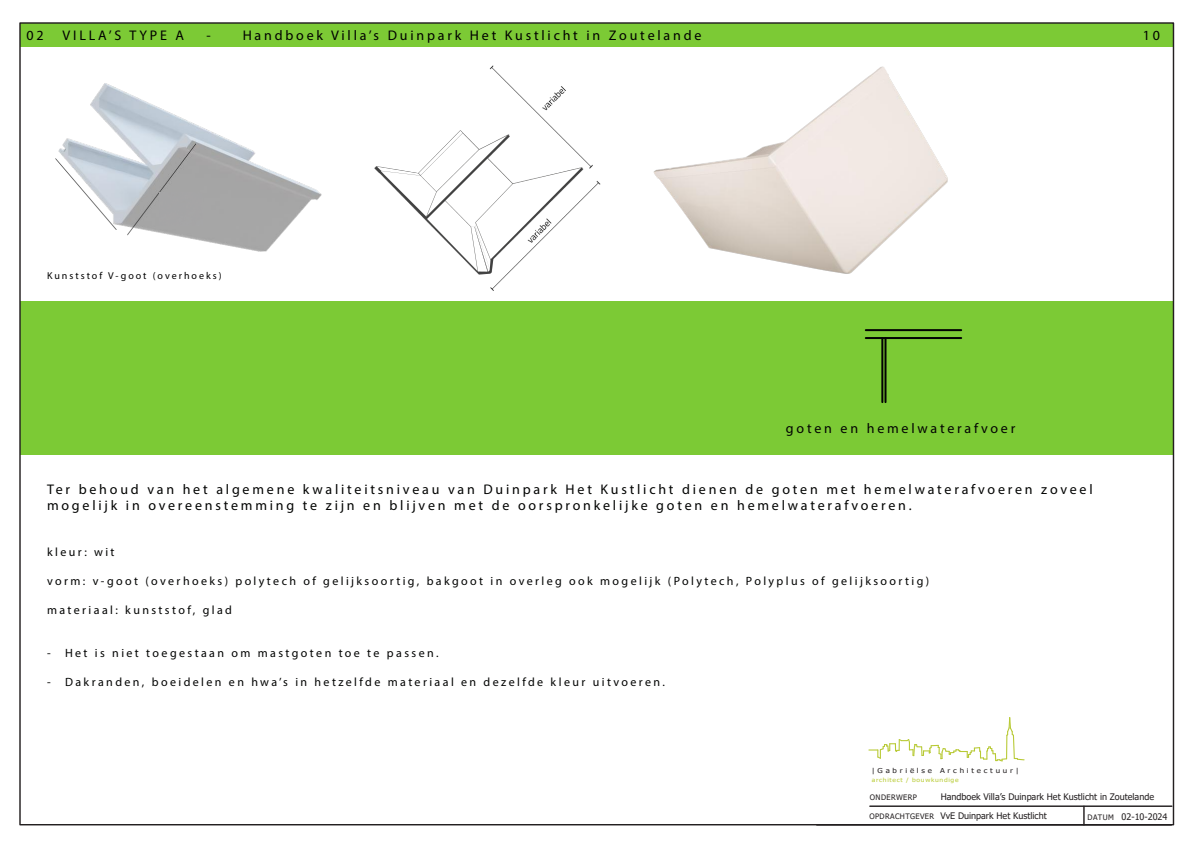
<style>
.page{position:relative;width:1191px;height:842px;background:#fff}
.page>*{position:absolute;margin:0;border:0;box-sizing:border-box;transform-origin:0 0}
.t1{font:700 14px/16.8px "Myriad";letter-spacing:.2em;color:#020302}
.t2{font:700 14px "Myriad";letter-spacing:.2em;color:#000}
.t3{font:700 12px "Myriad";letter-spacing:.2em;color:#020302}
.t4{font:700 10px "Myriad";letter-spacing:.2em;color:#000}
.t5{font:9px/18.8px "Tahoma";color:#231f20}
.t6{font:7.5px "Tahoma";letter-spacing:.05em;color:#231f20}
.t7{font:6.8px "Tahoma";letter-spacing:.35em;color:#231f20;scale:1.18 1}
.t8{font:5.7px "Tahoma";letter-spacing:.1em;color:#b8cb33;scale:1.18 1}
.s1{font-size:7.5px}
</style>
<div class="page">
<div style="left:21px;top:301px;width:1153px;height:153px;background:#7cca35"></div>
<hr style="left:865px;top:329px;width:96px;height:2px;background:#020303">
<hr style="left:865px;top:337px;width:96px;height:2px;background:#020303">
<hr style="left:881px;top:338px;width:2px;height:64px;background:#020303">
<hr style="left:884px;top:338px;width:2px;height:64px;background:#020303">
<div style="left:20px;top:23px;width:1153px;height:23px;background:#7cca35"></div>
<hr style="left:816px;top:824px;width:355px;height:2px;background:#231f20">
<hr style="left:870px;top:805px;width:301px;height:2px;background:#231f20">
<svg style="left:869px;top:717px;width:155px;height:44px"></svg>
<svg style="left:1083px;top:807px;width:1px;height:17px"></svg>
<img style="left:55px;top:83px;width:267px;height:169px">
<img style="left:160px;top:193px;width:43px;height:32px">
<div style="left:56px;top:196px;width:26px;height:17px;background:#fff"></div>
<img style="left:653px;top:66px;width:295px;height:208px">
<img style="left:374px;top:65px;width:227px;height:226px">
<p class="t2" style="left:27px;top:26px;width:19px">02</p>
<p class="t2" style="left:63px;top:26px;width:123px">VILLA’S TYPE A</p>
<p class="t2" style="left:207px;top:26px;width:496px">- Handboek Villa’s Duinpark Het Kustlicht in Zoutelande</p>
<p class="t2" style="left:1143px;top:26px;width:19px">10</p>
<p class="t4" style="left:47px;top:270px;width:176px">Kunststof V-goot (overhoeks)</p>
<p class="t1" style="left:786px;top:420px;width:231px">goten en hemelwaterafvoer</p>
<p class="t1" style="left:47px;top:480px;width:1047px">Ter behoud van het algemene kwaliteitsniveau van Duinpark Het Kustlicht dienen de goten met hemelwaterafvoeren zoveel mogelijk in overeenstemming te zijn en blijven met de oorspronkelijke goten en hemelwaterafvoeren.</p>
<p class="t3" style="left:47px;top:545px;width:69px">kleur: wit</p>
<p class="t3" style="left:47px;top:573px;width:883px">vorm: v-goot (overhoeks) polytech of gelijksoortig, bakgoot in overleg ook mogelijk (Polytech, Polyplus of gelijksoortig)</p>
<p class="t3" style="left:47px;top:602px;width:187px">materiaal: kunststof, glad</p>
<p class="t3" style="left:47px;top:645px;width:393px">- Het is niet toegestaan om mastgoten toe te passen.</p>
<p class="t3" style="left:47px;top:674px;width:619px">- Dakranden, boeidelen en hwa’s in hetzelfde materiaal en dezelfde kleur uitvoeren.</p>
<p class="t7" style="left:871px;top:765px;width:126px">|Gabriëlse Architectuur|</p>
<p class="t8" style="left:871px;top:776px;width:75px">architect / bouwkundige</p>
<p class="t5" style="left:869px;top:788px;width:286px;text-indent:71px">Handboek Villa’s Duinpark Het Kustlicht in Zoutelande<br><span class="s1">OPDRACHTGEVER</span> VvE Duinpark Het Kustlicht</p>
<p class="t6" style="left:870px;top:792px;width:49px">ONDERWERP</p>
<p class="t5" style="left:1087px;top:808px;width:81px"><span class="s1">DATUM</span> 02-10-2024</p>
</div>
